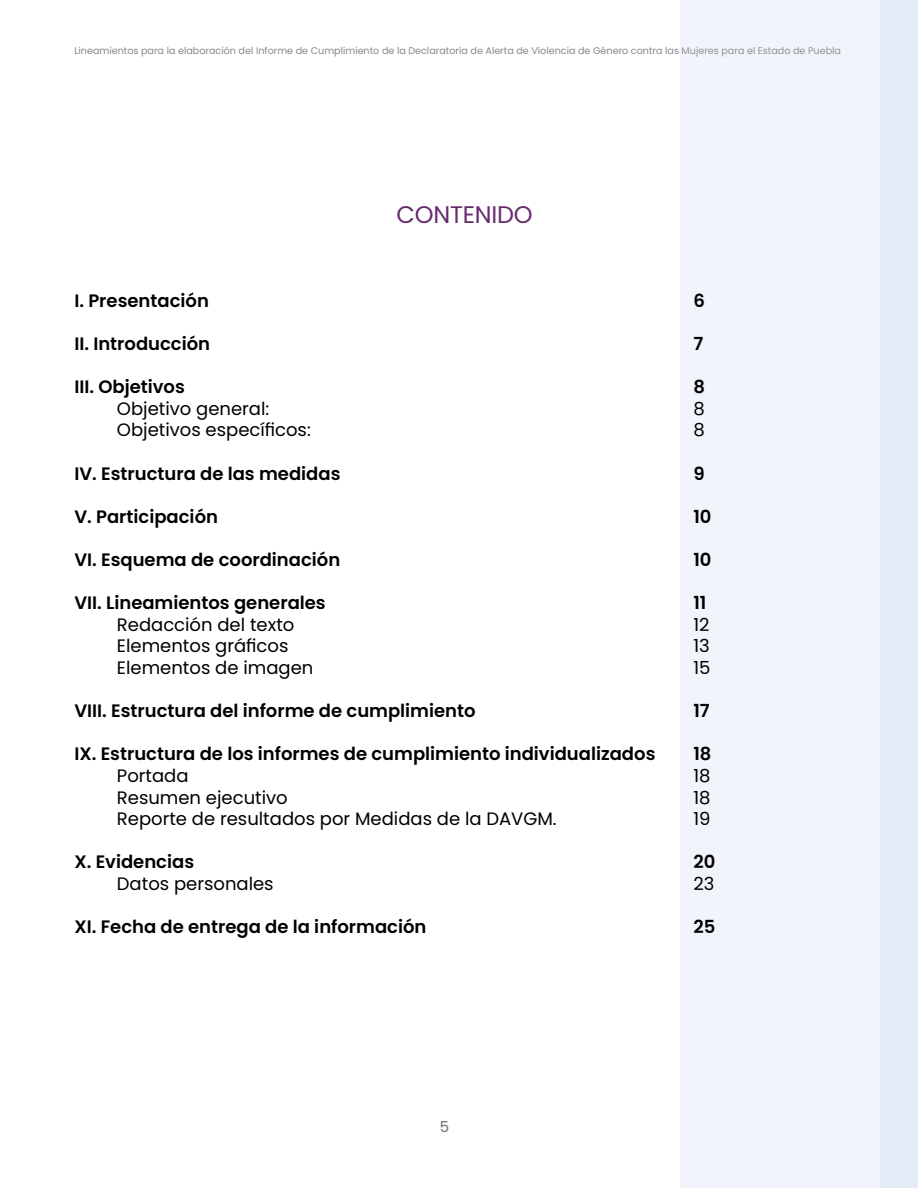
<style>
.page{position:relative;width:918px;height:1188px;background:#fff}
.page>*{position:absolute;margin:0;border:0;box-sizing:border-box;transform-origin:0 0}
.t1{font:24px "Poppins";letter-spacing:-.01em;color:#672c6e}
.t2{font:600 18px "Poppins";color:#000}
.t3{font:18px/21.6px "Poppins";color:#000}
.t4{font:15px "Poppins";color:#70706f}
.t5{font:9.6px "Poppins";color:#878787}
</style>
<div class="page">
<div style="left:680px;top:300px;width:92px;height:108px;background:#f1f4fa"></div>
<div style="left:772px;top:300px;width:91px;height:108px;background:#f1f4fa"></div>
<div style="left:863px;top:300px;width:55px;height:108px;background:#f1f4fa"></div>
<div style="left:680px;top:407px;width:92px;height:109px;background:#f1f4fa"></div>
<div style="left:772px;top:407px;width:91px;height:109px;background:#f1f4fa"></div>
<div style="left:863px;top:407px;width:55px;height:109px;background:#e6ecf7"></div>
<div style="left:680px;top:514px;width:92px;height:109px;background:#f1f4fa"></div>
<div style="left:772px;top:514px;width:91px;height:109px;background:#f1f4fa"></div>
<div style="left:863px;top:514px;width:55px;height:109px;background:#e6ecf7"></div>
<div style="left:680px;top:1051px;width:92px;height:108px;background:#f1f4fa"></div>
<div style="left:772px;top:1051px;width:91px;height:108px;background:#f1f4fa"></div>
<div style="left:863px;top:1051px;width:55px;height:108px;background:#e6ecf7"></div>
<div style="left:680px;top:1158px;width:92px;height:30px;background:#f1f4fa"></div>
<div style="left:772px;top:1158px;width:91px;height:30px;background:#f1f4fa"></div>
<div style="left:881px;top:334px;width:37px;height:73px;background:#e6ecf7"></div>
<div style="left:812px;top:407px;width:101px;height:36px;background:#f1f4fa"></div>
<svg style="left:680px;top:613px;width:238px;height:489px"></svg>
<div style="left:791px;top:965px;width:55px;height:65px;background:#f1f4fa;border-radius:50%"></div>
<div style="left:906px;top:1051px;width:12px;height:108px;background:#e6ecf7"></div>
<div style="left:863px;top:1158px;width:55px;height:30px;background:#e6ecf7"></div>
<svg style="left:680px;top:0;width:238px;height:301px"></svg>
<p class="t5" style="left:74px;top:45px;width:768px">Lineamientos para la elaboración del Informe de Cumplimiento de la Declaratoria de Alerta de Violencia de Género contra las Mujeres para el Estado de Puebla</p>
<h1 class="t1" style="left:397px;top:200px;width:138px">CONTENIDO</h1>
<p class="t2" style="left:74px;top:290px;width:136px">I. Presentación</p>
<p class="t2" style="left:74px;top:333px;width:137px">II. Introducción</p>
<p class="t2" style="left:74px;top:377px;width:112px">III. Objetivos</p>
<p class="t3" style="left:117px;top:398px;width:195px">Objetivo general:<br>Objetivos específicos:</p>
<p class="t2" style="left:74px;top:463px;width:268px">IV. Estructura de las medidas</p>
<p class="t2" style="left:74px;top:506px;width:145px">V. Participación</p>
<p class="t2" style="left:74px;top:549px;width:267px">VI. Esquema de coordinación</p>
<p class="t2" style="left:74px;top:593px;width:253px">VII. Lineamientos generales</p>
<p class="t3" style="left:117px;top:614px;width:198px">Redacción del texto<br>Elementos gráficos<br>Elementos de imagen</p>
<p class="t2" style="left:74px;top:701px;width:403px">VIII. Estructura del informe de cumplimiento</p>
<p class="t2" style="left:74px;top:744px;width:583px">IX. Estructura de los informes de cumplimiento individualizados</p>
<p class="t3" style="left:117px;top:765px;width:441px">Portada<br>Resumen ejecutivo<br>Reporte de resultados por Medidas de la DAVGM.</p>
<p class="t2" style="left:74px;top:852px;width:121px">X. Evidencias</p>
<p class="t3" style="left:117px;top:873px;width:158px">Datos personales</p>
<p class="t2" style="left:74px;top:917px;width:354px">XI. Fecha de entrega de la información</p>
<p class="t2" style="left:693px;top:290px;width:13px">6</p>
<p class="t2" style="left:693px;top:333px;width:11px">7</p>
<p class="t2" style="left:693px;top:377px;width:13px">8</p>
<p class="t3" style="left:693px;top:398px;width:13px">8<br>8</p>
<p class="t2" style="left:693px;top:463px;width:13px">9</p>
<p class="t2" style="left:693px;top:506px;width:20px">10</p>
<p class="t2" style="left:693px;top:549px;width:20px">10</p>
<p class="t2" style="left:693px;top:593px;width:15px">11</p>
<p class="t3" style="left:693px;top:614px;width:19px;text-align:justify">12<br>13<br>15</p>
<p class="t2" style="left:693px;top:701px;width:18px">17</p>
<p class="t2" style="left:693px;top:744px;width:20px">18</p>
<p class="t3" style="left:693px;top:765px;width:19px;text-align:justify">18<br>18<br>19</p>
<p class="t2" style="left:693px;top:852px;width:23px">20</p>
<p class="t3" style="left:693px;top:873px;width:22px">23</p>
<p class="t2" style="left:693px;top:917px;width:23px">25</p>
<p class="t4" style="left:440px;top:1118px;width:11px">5</p>
</div>
